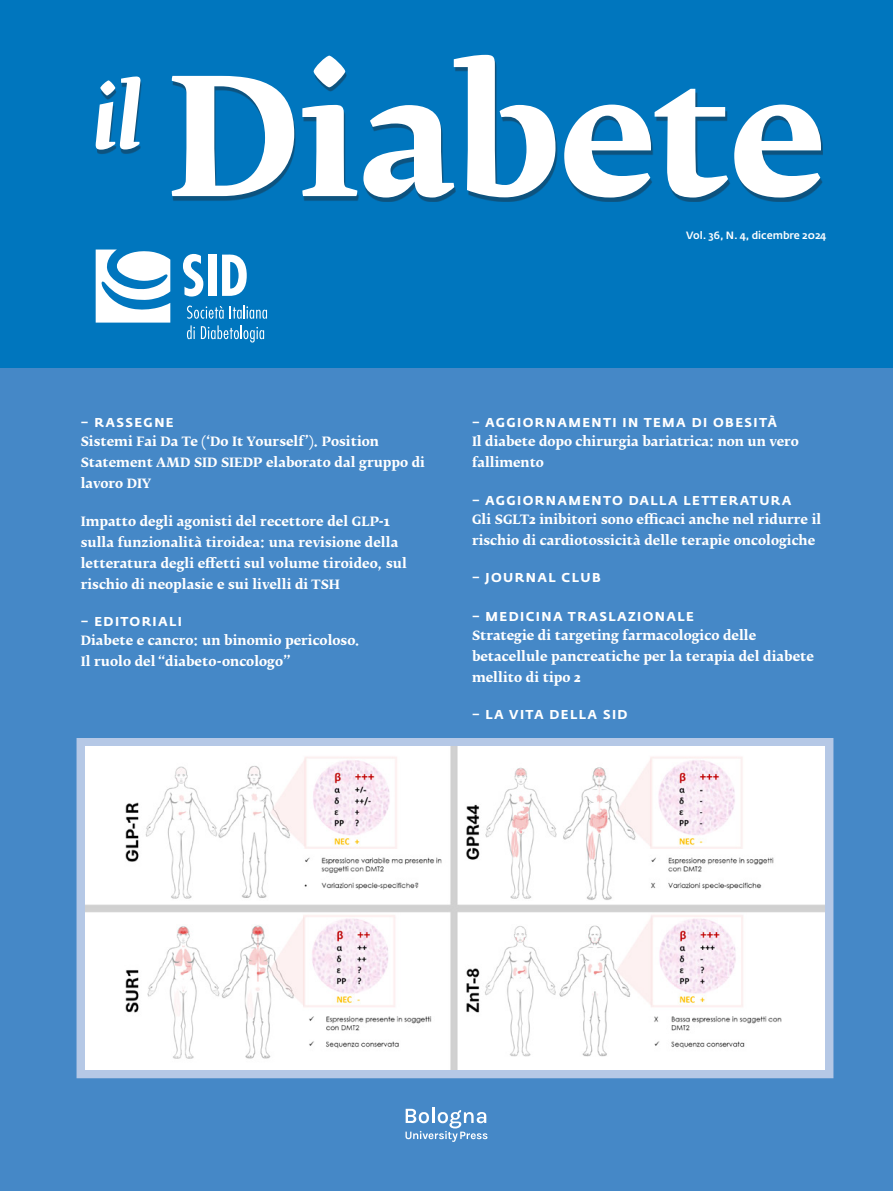
<style>
.page{position:relative;width:893px;height:1191px;background:#fff}
.page>*{position:absolute;margin:0;border:0;box-sizing:border-box;transform-origin:0 0}
.t1{font:700 12.75px/21px "Fedra Serif B Pro";color:#fff}
.t2{font:700 12.75px "Fedra Sans Std";letter-spacing:.11em;color:#fff}
.t3{font:500 10.5px "Fedra Sans Std";color:#fff}
</style>
<div class="page">
<div style="left:0;top:361px;width:893px;height:830px;background:#4588c7"></div>
<div style="left:0;top:0;width:893px;height:367px;background:#0076be"></div>
<div style="left:97px;top:59px;width:725px;height:143px;background:#231f20;opacity:.4"></div>
<svg style="left:96px;top:55px;width:725px;height:142px"></svg>
<svg style="left:96px;top:249px;width:74px;height:73px"></svg>
<svg style="left:183px;top:254px;width:20px;height:42px"></svg>
<div style="left:208px;top:255px;width:8px;height:41px;background:#fff"></div>
<svg style="left:222px;top:254px;width:25px;height:42px"></svg>
<svg style="left:187px;top:305px;width:37px;height:14px"></svg>
<svg style="left:230px;top:305px;width:37px;height:14px"></svg>
<svg style="left:187px;top:325px;width:8px;height:14px"></svg>
<svg style="left:201px;top:325px;width:63px;height:17px"></svg>
<svg style="left:405px;top:1107px;width:82px;height:34px"></svg>
<svg style="left:76px;top:738px;width:758px;height:341px"></svg>
<img style="left:86px;top:746px;width:738px;height:323px">
<p class="t3" style="left:686px;top:228px;width:142px">Vol. 36, N. 4, dicembre 2024</p>
<p class="t2" style="left:81px;top:414px;width:94px">– RASSEGNE</p>
<p class="t1" style="left:81px;top:431px;width:346px">Sistemi Fai Da Te (‘Do It Yourself’). Position<br>Statement AMD SID SIEDP elaborato dal gruppo di lavoro DIY</p>
<p class="t1" style="left:81px;top:510px;width:328px">Impatto degli agonisti del recettore del GLP-1 sulla funzionalità tiroidea: una revisione della letteratura degli effetti sul volume tiroideo, sul rischio di neoplasie e sui livelli di TSH</p>
<p class="t2" style="left:81px;top:614px;width:103px">– EDITORIALI</p>
<p class="t1" style="left:81px;top:630px;width:280px">Diabete e cancro: un binomio pericoloso.<br>Il ruolo del “diabeto-oncologo”</p>
<p class="t2" style="left:472px;top:414px;width:307px">– AGGIORNAMENTI IN TEMA DI OBESITÀ</p>
<p class="t1" style="left:472px;top:431px;width:328px">Il diabete dopo chirurgia bariatrica: non un vero fallimento</p>
<p class="t2" style="left:472px;top:492px;width:321px">– AGGIORNAMENTO DALLA LETTERATURA</p>
<p class="t1" style="left:472px;top:509px;width:351px">Gli SGLT2 inibitori sono efficaci anche nel ridurre il rischio di cardiotossicità delle terapie oncologiche</p>
<p class="t2" style="left:472px;top:570px;width:130px">– JOURNAL CLUB</p>
<p class="t2" style="left:472px;top:608px;width:223px">– MEDICINA TRASLAZIONALE</p>
<p class="t1" style="left:472px;top:625px;width:343px">Strategie di targeting farmacologico delle betacellule pancreatiche per la terapia del diabete mellito di tipo 2</p>
<p class="t2" style="left:472px;top:707px;width:157px">– LA VITA DELLA SID</p>
</div>
